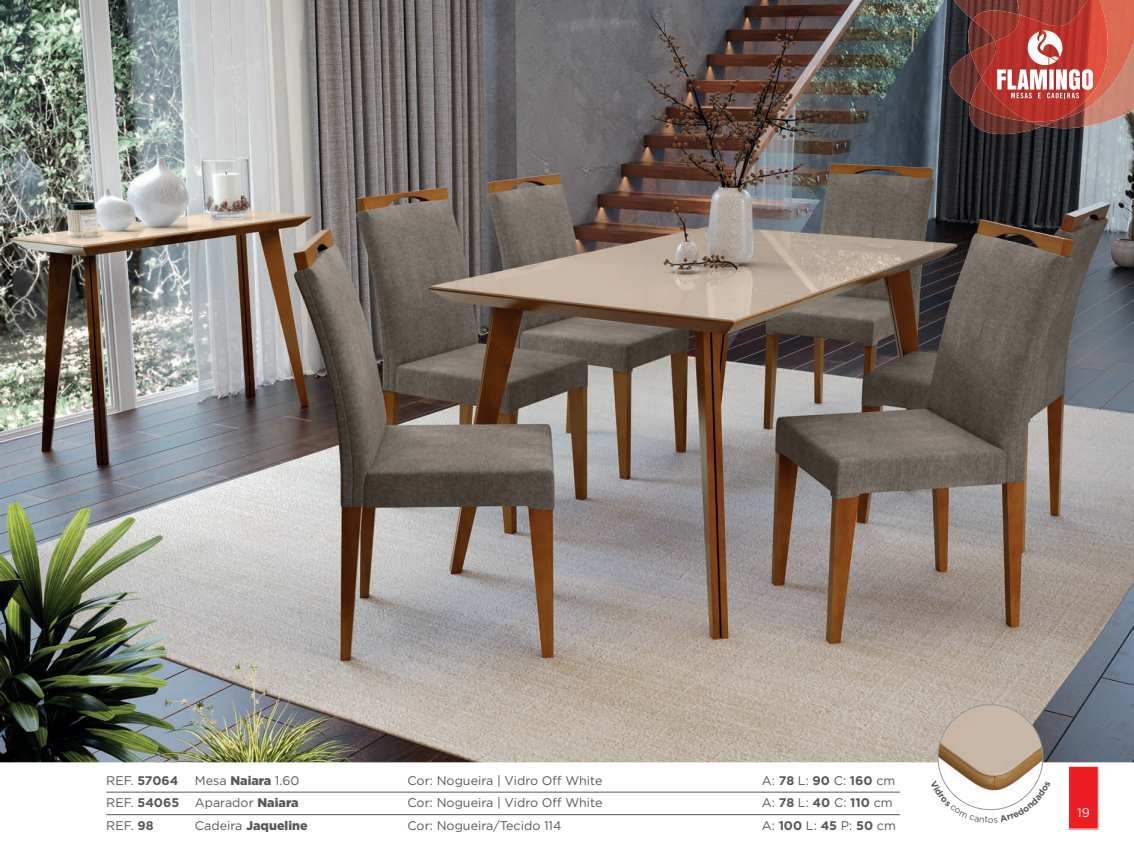
<style>
.page{position:relative;width:1134px;height:851px;background:#fff}
.page>*{position:absolute;margin:0;border:0;box-sizing:border-box;transform-origin:0 0}
.t1{font:12.5px "Gotham";color:#57585a}
.t2{font:700 12.5px "Gotham";color:#57585a}
.t3{font:900 12.5px "Gotham";color:#57585a}
.t4{font:12.5px "Gotham";color:#fff}
.s1{font-weight:400}
.s2{font-weight:900}
.s3{font-weight:700}
</style>
<div class="page">
<img style="left:0;top:0;width:1134px;height:762px">
<hr style="left:106px;top:814px;width:794px;height:1px;background:#57585a">
<hr style="left:106px;top:791px;width:794px;height:1px;background:#57585a">
<img style="left:938px;top:704px;width:105px;height:105px;border-radius:52px">
<img style="left:943px;top:52px;width:11px;height:52px">
<img style="left:954px;top:0;width:89px;height:134px">
<img style="left:967px;top:20px;width:167px;height:108px">
<img style="left:971px;top:0;width:163px;height:119px">
<img style="left:972px;top:10px;width:86px;height:116px">
<img style="left:982px;top:0;width:129px;height:122px">
<div style="left:1068px;top:765px;width:30px;height:64px;background:#ee1d23"></div>
<div style="left:1068px;top:765px;width:31px;height:64px;border:1px solid #fff"></div>
<svg style="left:997px;top:30px;width:96px;height:68px"></svg>
<svg style="left:942px;top:780px;width:96px;height:31px"></svg>
<p class="t2" style="left:106px;top:772px;width:74px"><span class="s1">REF.</span> 57064</p>
<p class="t1" style="left:195px;top:772px;width:106px">Mesa <span class="s2">Naiara</span> 1.60</p>
<p class="t1" style="left:407px;top:772px;width:196px">Cor: Nogueira | Vidro Off White</p>
<p class="t1" style="left:762px;top:772px;width:135px">A: <span class="s3">78</span> L: <span class="s3">90</span> C: <span class="s3">160</span> cm</p>
<p class="t2" style="left:106px;top:794px;width:74px"><span class="s1">REF.</span> 54065</p>
<p class="t1" style="left:195px;top:794px;width:105px">Aparador <span class="s2">Naiara</span></p>
<p class="t1" style="left:407px;top:794px;width:196px">Cor: Nogueira | Vidro Off White</p>
<p class="t1" style="left:762px;top:794px;width:132px">A: <span class="s3">78</span> L: <span class="s3">40</span> C: <span class="s3">110</span> cm</p>
<p class="t1" style="left:106px;top:817px;width:49px">REF. <span class="s3">98</span></p>
<p class="t3" style="left:195px;top:816px;width:114px"><span class="s1">Cadeira</span> Jaqueline</p>
<p class="t1" style="left:407px;top:817px;width:155px">Cor: Nogueira/Tecido 114</p>
<p class="t1" style="left:762px;top:817px;width:136px">A: <span class="s3">100</span> L: <span class="s3">45</span> P: <span class="s3">50</span> cm</p>
<p class="t4" style="left:1077px;top:804px;width:14px">19</p>
</div>
